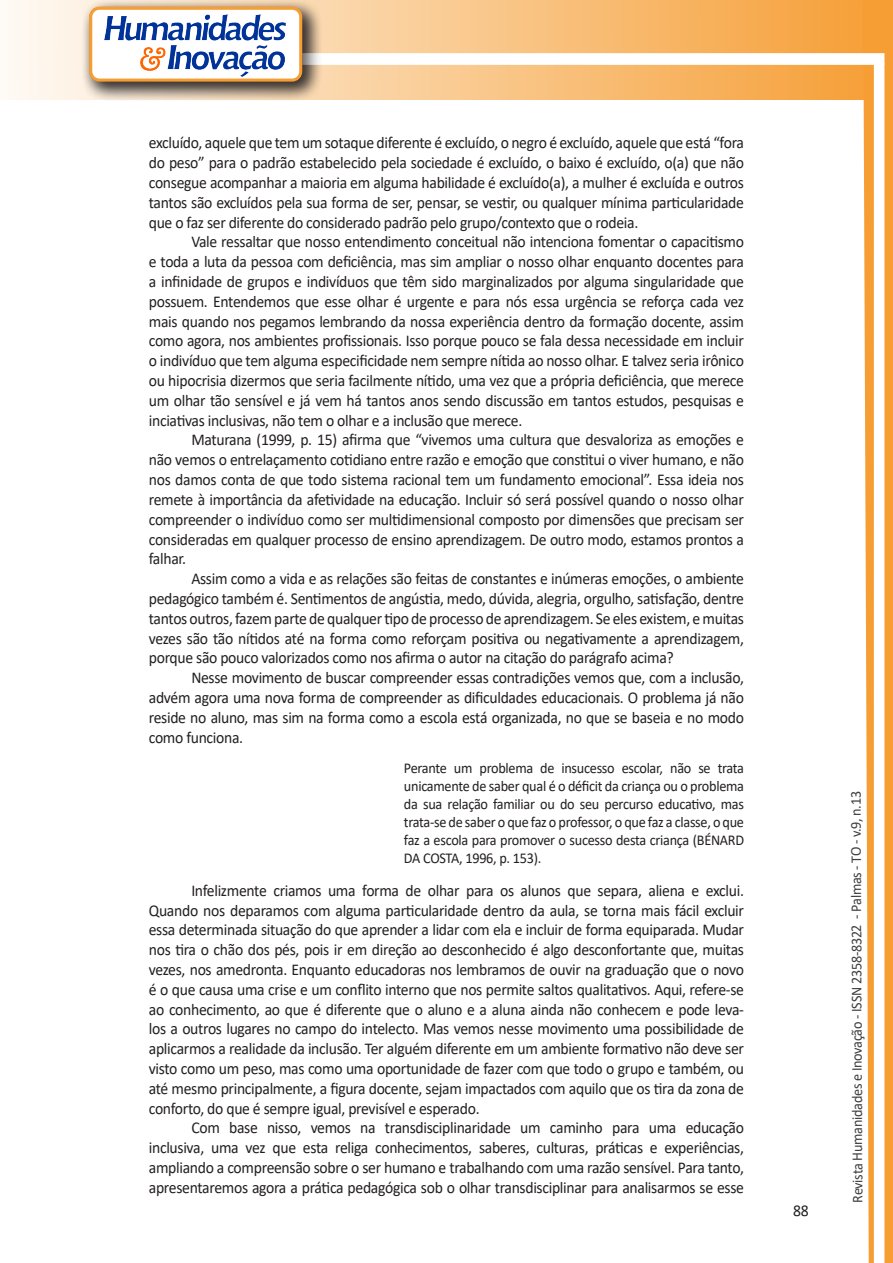
<style>
.page{position:relative;width:893px;height:1263px;background:#fff}
.page>*{position:absolute;margin:0;border:0;box-sizing:border-box;transform-origin:0 0}
.texto{font:16.5px/19.8px "Calibri";letter-spacing:-.02em;color:#231f20;text-align:justify;scale:.95 1}
.citacao{font:15px/18px "Calibri";letter-spacing:-.02em;color:#231f20;text-align:justify;scale:.95 1}
.t1{font:15px "Calibri";letter-spacing:-.025em;color:#3e3e3f;scale:.95 1}
</style>
<div class="page">
<svg style="left:5px;top:0;width:858px;height:100px;background:#f9c484"></svg>
<div style="left:302px;top:53px;width:582px;height:12px;background:#fff;border:2px solid #fff"></div>
<svg style="left:863px;top:0;width:30px;height:1263px"></svg>
<div style="left:81px;top:0;width:241px;height:102px;background:#231f20;opacity:.75"></div>
<div style="left:91px;top:8px;width:210px;height:72px;background:#fff;border-radius:9px"></div>
<img style="left:104px;top:14px;width:181px;height:62px">
<div style="left:89px;top:7px;width:213px;height:75px;border:3px solid #f69e34;border-radius:9px"></div>
<p class="texto" style="left:149px;top:133px;width:628px">excluído, aquele que tem um sotaque diferente é excluído, o negro é excluído, aquele que está “fora do peso” para o padrão estabelecido pela sociedade é excluído, o baixo é excluído, o(a) que não consegue acompanhar a maioria em alguma habilidade é excluído(a), a mulher é excluída e outros tantos são excluídos pela sua forma de ser, pensar, se vestir, ou qualquer mínima particularidade que o faz ser diferente do considerado padrão pelo grupo/contexto que o rodeia.</p>
<p class="texto" style="left:149px;top:232px;width:628px;text-indent:43px">Vale ressaltar que nosso entendimento conceitual não intenciona fomentar o capacitismo e toda a luta da pessoa com deficiência, mas sim ampliar o nosso olhar enquanto docentes para a infinidade de grupos e indivíduos que têm sido marginalizados por alguma singularidade que possuem. Entendemos que esse olhar é urgente e para nós essa urgência se reforça cada vez mais quando nos pegamos lembrando da nossa experiência dentro da formação docente, assim como agora, nos ambientes profissionais. Isso porque pouco se fala dessa necessidade em incluir o indivíduo que tem alguma especificidade nem sempre nítida ao nosso olhar. E talvez seria irônico ou hipocrisia dizermos que seria facilmente nítido, uma vez que a própria deficiência, que merece um olhar tão sensível e já vem há tantos anos sendo discussão em tantos estudos, pesquisas e inciativas inclusivas, não tem o olhar e a inclusão que merece.</p>
<p class="texto" style="left:149px;top:430px;width:628px;text-indent:43px">Maturana (1999, p. 15) afirma que “vivemos uma cultura que desvaloriza as emoções e não vemos o entrelaçamento cotidiano entre razão e emoção que constitui o viver humano, e não nos damos conta de que todo sistema racional tem um fundamento emocional”. Essa ideia nos remete à importância da afetividade na educação. Incluir só será possível quando o nosso olhar compreender o indivíduo como ser multidimensional composto por dimensões que precisam ser consideradas em qualquer processo de ensino aprendizagem. De outro modo, estamos prontos a falhar.</p>
<p class="texto" style="left:149px;top:568px;width:628px;text-indent:43px">Assim como a vida e as relações são feitas de constantes e inúmeras emoções, o ambiente pedagógico também é. Sentimentos de angústia, medo, dúvida, alegria, orgulho, satisfação, dentre tantos outros, fazem parte de qualquer tipo de processo de aprendizagem. Se eles existem, e muitas vezes são tão nítidos até na forma como reforçam positiva ou negativamente a aprendizagem, porque são pouco valorizados como nos afirma o autor na citação do parágrafo acima?</p>
<p class="texto" style="left:149px;top:667px;width:628px;text-indent:43px">Nesse movimento de buscar compreender essas contradições vemos que, com a inclusão, advém agora uma nova forma de compreender as dificuldades educacionais. O problema já não reside no aluno, mas sim na forma como a escola está organizada, no que se baseia e no modo como funciona.</p>
<p class="citacao" style="left:404px;top:759px;width:360px">Perante um problema de insucesso escolar, não se trata unicamente de saber qual é o déficit da criança ou o problema da sua relação familiar ou do seu percurso educativo, mas trata-se de saber o que faz o professor, o que faz a classe, o que faz a escola para promover o sucesso desta criança (BÉNARD DA COSTA, 1996, p. 153).</p>
<p class="texto" style="left:149px;top:880px;width:628px;text-indent:43px">Infelizmente criamos uma forma de olhar para os alunos que separa, aliena e exclui.<br>Quando nos deparamos com alguma particularidade dentro da aula, se torna mais fácil excluir essa determinada situação do que aprender a lidar com ela e incluir de forma equiparada. Mudar nos tira o chão dos pés, pois ir em direção ao desconhecido é algo desconfortante que, muitas vezes, nos amedronta. Enquanto educadoras nos lembramos de ouvir na graduação que o novo é o que causa uma crise e um conflito interno que nos permite saltos qualitativos. Aqui, refere-se ao conhecimento, ao que é diferente que o aluno e a aluna ainda não conhecem e pode leva&shy;los a outros lugares no campo do intelecto. Mas vemos nesse movimento uma possibilidade de aplicarmos a realidade da inclusão. Ter alguém diferente em um ambiente formativo não deve ser visto como um peso, mas como uma oportunidade de fazer com que todo o grupo e também, ou até mesmo principalmente, a figura docente, sejam impactados com aquilo que os tira da zona de conforto, do que é sempre igual, previsível e esperado.</p>
<p class="texto" style="left:149px;top:1118px;width:628px;text-indent:43px">Com base nisso, vemos na transdisciplinaridade um caminho para uma educação inclusiva, uma vez que esta religa conhecimentos, saberes, culturas, práticas e experiências, ampliando a compreensão sobre o ser humano e trabalhando com uma razão sensível. Para tanto, apresentaremos agora a prática pedagógica sob o olhar transdisciplinar para analisarmos se esse</p>
<p class="texto" style="left:793px;top:1200px;width:18px">88</p>
<p class="t1" style="left:846px;top:1203px;width:435px;rotate:-90deg">Revista Humanidades e Inovação - ISSN 2358-8322 - Palmas - TO - v.9, n.13</p>
</div>
